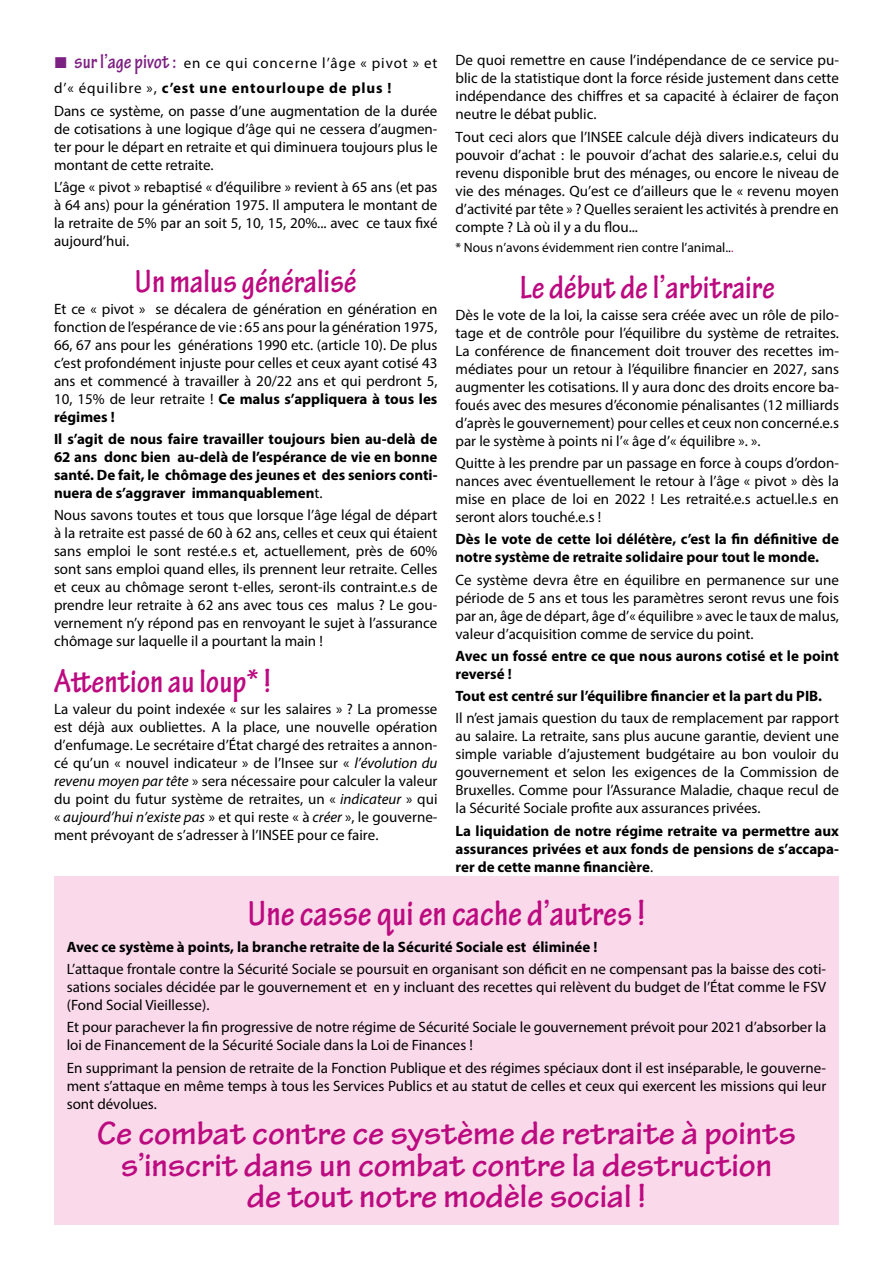
<style>
.page{position:relative;width:893px;height:1263px;background:#fff}
.page>*{position:absolute;margin:0;border:0;box-sizing:border-box;transform-origin:0 0}
.t1{font:700 condensed 37.5px "Tekton Pro";color:#bc0a80}
.t2{font:700 34.5px/31.5px "Tekton Pro";color:#bc0a80;text-align:center}
.t3{font:700 condensed 34.5px "Tekton Pro";color:#bc0a80}
.t4{font:15px/18px "Myriad Pro";color:#000;text-align:justify}
.t5{font:700 15px/18px "Myriad Pro";color:#000;text-align:justify}
.t6{font:15px/25.2px "Myriad Pro";letter-spacing:.06em;color:#000}
.t7{font:13.5px "Myriad Pro";color:#000}
.s1{font-family:"Tekton Pro";font-weight:700;font-stretch:condensed;font-size:21px;color:#7d2082}
.s2{font-weight:700}
.s3{font-weight:400}
.s4{font-style:italic}
.s5{font-family:"Tekton Pro";font-weight:700;font-stretch:condensed;color:#bc0a80}
</style>
<div class="page">
<div style="left:54px;top:876px;width:785px;height:348px;background:#fadaea"></div>
<p class="t6" style="left:54px;top:50px;width:385px;text-indent:20px"><span class="s1">sur l’age pivot :</span> en ce qui concerne l’âge « pivot » et d’« équilibre », <span class="s2">c’est une entourloupe de plus !</span></p>
<p class="t4" style="left:54px;top:101px;width:385px">Dans ce système, on passe d’une augmentation de la durée de cotisations à une logique d’âge qui ne cessera d’augmen&shy;ter pour le départ en retraite et qui diminuera toujours plus le montant de cette retraite.</p>
<p class="t4" style="left:54px;top:178px;width:385px">L’âge « pivot » rebaptisé « d’équilibre » revient à 65 ans (et pas à 64 ans) pour la génération 1975. Il amputera le montant de la retraite de 5% par an soit 5, 10, 15, 20%... avec ce taux fixé aujourd’hui.</p>
<h2 class="t3" style="left:135px;top:261px;width:223px">Un malus généralisé</h2>
<p class="t4" style="left:54px;top:300px;width:385px">Et ce « pivot » se décalera de génération en génération en fonction de l’espérance de vie : 65 ans pour la génération 1975, 66, 67 ans pour les générations 1990 etc. (article 10). De plus c’est profondément injuste pour celles et ceux ayant cotisé 43 ans et commencé à travailler à 20/22 ans et qui perdront 5, 10, 15% de leur retraite ! <span class="s2">Ce malus s’appliquera à tous les régimes !</span></p>
<p class="t5" style="left:54px;top:430px;width:385px">Il s’agit de nous faire travailler toujours bien au-delà de 62 ans donc bien au-delà de l’espérance de vie en bonne santé. De fait, le chômage des jeunes et des seniors conti&shy;nuera de s’aggraver immanquablemen<span class="s3">t.</span></p>
<p class="t4" style="left:54px;top:506px;width:385px">Nous savons toutes et tous que lorsque l’âge légal de départ à la retraite est passé de 60 à 62 ans, celles et ceux qui étaient sans emploi le sont resté.e.s et, actuellement, près de 60% sont sans emploi quand elles, ils prennent leur retraite. Celles et ceux au chômage seront t-elles, seront-ils contraint.e.s de prendre leur retraite à 62 ans avec tous ces malus ? Le gou&shy;vernement n’y répond pas en renvoyant le sujet à l’assurance chômage sur laquelle il a pourtant la main !</p>
<h2 class="t3" style="left:54px;top:661px;width:218px">Attention au loup* !</h2>
<p class="t4" style="left:54px;top:700px;width:385px">La valeur du point indexée « sur les salaires » ? La promesse est déjà aux oubliettes. A la place, une nouvelle opération d’enfumage. Le secrétaire d’État chargé des retraites a annon&shy;cé qu’un « nouvel indicateur » de l’Insee sur « <span class="s4">l’évolution du revenu moyen par tête</span> » sera nécessaire pour calculer la valeur du point du futur système de retraites, un « <span class="s4">indicateur</span> » qui « <span class="s4">aujourd’hui n’existe pas</span> » et qui reste « à <span class="s4">créer</span> », le gouverne&shy;ment prévoyant de s’adresser à l’INSEE pour ce faire.</p>
<p class="t4" style="left:455px;top:51px;width:385px">De quoi remettre en cause l’indépendance de ce service pu&shy;blic de la statistique dont la force réside justement dans cette indépendance des chiffres et sa capacité à éclairer de façon neutre le débat public.</p>
<p class="t4" style="left:455px;top:127px;width:385px">Tout ceci alors que l’INSEE calcule déjà divers indicateurs du pouvoir d’achat : le pouvoir d’achat des salarie.e.s, celui du revenu disponible brut des ménages, ou encore le niveau de vie des ménages. Qu’est ce d’ailleurs que le « revenu moyen d’activité par tête » ? Quelles seraient les activités à prendre en compte ? Là où il y a du flou...</p>
<p class="t7" style="left:455px;top:239px;width:280px">* Nous n’avons évidemment rien contre l’animal..<span class="s5">.</span></p>
<h2 class="t3" style="left:520px;top:267px;width:257px">Le début de l’arbitraire</h2>
<p class="t4" style="left:455px;top:306px;width:385px">Dès le vote de la loi, la caisse sera créée avec un rôle de pilo&shy;tage et de contrôle pour l’équilibre du système de retraites.<br>La conférence de financement doit trouver des recettes im&shy;médiates pour un retour à l’équilibre financier en 2027, sans augmenter les cotisations. Il y aura donc des droits encore ba&shy;foués avec des mesures d’économie pénalisantes (12 milliards d’après le gouvernement) pour celles et ceux non concerné.e.s par le système à points ni l’« âge d’« équilibre ». ».</p>
<p class="t4" style="left:455px;top:454px;width:385px">Quitte à les prendre par un passage en force à coups d’ordon&shy;nances avec éventuellement le retour à l’âge « pivot » dès la mise en place de loi en 2022 ! Les retraité.e.s actuel.le.s en seront alors touché.e.s !</p>
<p class="t5" style="left:455px;top:530px;width:385px">Dès le vote de cette loi délétère, c’est la fin définitive de notre système de retraite solidaire pour tout le monde.</p>
<p class="t4" style="left:455px;top:570px;width:385px">Ce système devra être en équilibre en permanence sur une période de 5 ans et tous les paramètres seront revus une fois par an, âge de départ, âge d’« équilibre » avec le taux de malus, valeur d’acquisition comme de service du point.</p>
<p class="t5" style="left:455px;top:646px;width:385px">Avec un fossé entre ce que nous aurons cotisé et le point reversé !</p>
<p class="t5" style="left:455px;top:687px;width:368px">Tout est centré sur l’équilibre financier et la part du PIB.</p>
<p class="t4" style="left:455px;top:709px;width:385px">Il n’est jamais question du taux de remplacement par rapport au salaire. La retraite, sans plus aucune garantie, devient une simple variable d’ajustement budgétaire au bon vouloir du gouvernement et selon les exigences de la Commission de Bruxelles. Comme pour l’Assurance Maladie, chaque recul de la Sécurité Sociale profite aux assurances privées.</p>
<p class="t5" style="left:455px;top:821px;width:385px">La liquidation de notre régime retraite va permettre aux assurances privées et aux fonds de pensions de s’accapa&shy;rer de cette manne financière<span class="s3">.</span></p>
<h1 class="t1" style="left:248px;top:892px;width:399px">Une casse qui en cache d’autres !</h1>
<p class="t5" style="left:67px;top:937px;width:532px">Avec ce système à points, la branche retraite de la Sécurité Sociale est éliminée !</p>
<p class="t4" style="left:67px;top:960px;width:761px">L’attaque frontale contre la Sécurité Sociale se poursuit en organisant son déficit en ne compensant pas la baisse des coti&shy;sations sociales décidée par le gouvernement et en y incluant des recettes qui relèvent du budget de l’État comme le FSV (Fond Social Vieillesse).</p>
<p class="t4" style="left:67px;top:1018px;width:761px">Et pour parachever la fin progressive de notre régime de Sécurité Sociale le gouvernement prévoit pour 2021 d’absorber la loi de Financement de la Sécurité Sociale dans la Loi de Finances !</p>
<p class="t4" style="left:67px;top:1058px;width:761px">En supprimant la pension de retraite de la Fonction Publique et des régimes spéciaux dont il est inséparable, le gouverne&shy;ment s’attaque en même temps à tous les Services Publics et au statut de celles et ceux qui exercent les missions qui leur sont dévolues.</p>
<h2 class="t2" style="left:97px;top:1118px;width:700px">Ce combat contre ce système de retraite à points s’inscrit dans un combat contre la destruction<br>de tout notre modèle social !</h2>
</div>
